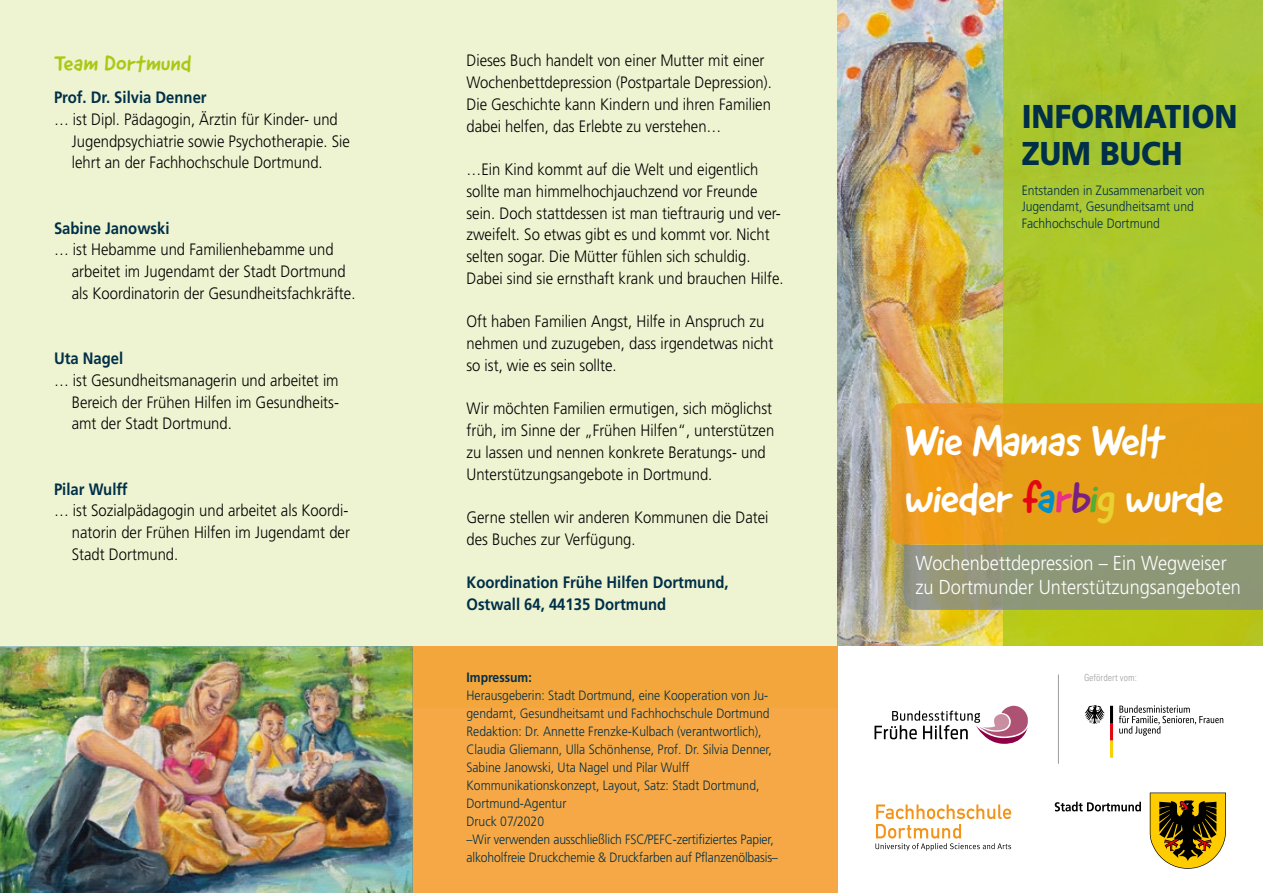
<style>
.page{position:relative;width:1263px;height:893px;background:#fff}
.page>*{position:absolute;margin:0;border:0;box-sizing:border-box;transform-origin:0 0}
.t1{font:43.2px/57.4px "Good Dog New";letter-spacing:-.03em;color:#fff}
.t2{font:900 33px/37.2px "Frutiger LT";color:#002f49;scale:.9 1}
.t3{font:22.5px "Good Dog New";color:#aac815}
.t4{font:300 20.25px/24.3px "Frutiger LT";color:#fff;scale:.9 1}
.t5{font:300 16.5px/21.8px "Frutiger LT";color:#000;scale:.9 1}
.t6{font:700 16.5px/21.8px "Frutiger LT";color:#002f49;scale:.9 1}
.t7{font:300 13.5px/18px "Frutiger LT";color:#002f49;scale:.9 1}
.t8{font:700 13.5px "Frutiger LT";color:#002f49;scale:.9 1}
.t9{font:300 condensed 9.75px "Linotype Univers";letter-spacing:.005em;color:#9d9d9c}
.s1{color:#e30613}
.s2{color:#008fc9}
.s3{color:#e8308a}
.s4{color:#782182}
.s5{color:#52ae34}
.s6{color:#e8d231}
</style>
<div class="page">
<div style="left:0;top:0;width:838px;height:708px;background:#eef4d1"></div>
<img style="left:838px;top:0;width:165px;height:646px">
<svg style="left:1003px;top:0;width:260px;height:646px;background:#abc62a"></svg>
<svg style="left:904px;top:545px;width:359px;height:65px;background:#8e9678"></svg>
<svg style="left:891px;top:403px;width:372px;height:141px;background:#e79c19"></svg>
<svg style="left:1119px;top:705px;width:104px;height:31px"></svg>
<svg style="left:1084px;top:705px;width:29px;height:53px"></svg>
<hr style="left:1058px;top:674px;width:1px;height:90px;background:#9d9d9c">
<svg style="left:874px;top:706px;width:154px;height:38px"></svg>
<svg style="left:1150px;top:793px;width:76px;height:76px;background:#9a7e1c"></svg>
<svg style="left:1055px;top:802px;width:86px;height:9px"></svg>
<svg style="left:875px;top:804px;width:136px;height:47px"></svg>
<div style="left:412px;top:646px;width:426px;height:247px;background:#f5a845"></div>
<img style="left:0;top:646px;width:412px;height:247px">
<h3 class="t3" style="left:54px;top:49px;width:139px">Team Dortmund</h3>
<p class="t6" style="left:54px;top:87px;width:171px">Prof. Dr. Silvia Denner</p>
<p class="t5" style="left:72px;top:109px;width:310px;text-indent:-18px">… ist Dipl. Pädagogin, Ärztin für Kinder- und<br>Jugendpsychiatrie sowie Psychotherapie. Sie lehrt an der Fachhochschule Dortmund.</p>
<p class="t6" style="left:54px;top:217px;width:130px">Sabine Janowski</p>
<p class="t5" style="left:72px;top:239px;width:317px;text-indent:-18px">… ist Hebamme und Familienhebamme und arbeitet im Jugendamt der Stadt Dortmund als Koordinatorin der Gesundheitsfachkräfte.</p>
<p class="t6" style="left:54px;top:348px;width:79px">Uta Nagel</p>
<p class="t5" style="left:72px;top:370px;width:298px;text-align:justify;text-indent:-18px">… ist Gesundheitsmanagerin und arbeitet im Bereich der Frühen Hilfen im Gesundheits&shy;amt der Stadt Dortmund.</p>
<p class="t6" style="left:54px;top:478px;width:83px">Pilar Wulff</p>
<p class="t5" style="left:72px;top:500px;width:310px;text-align:justify;text-indent:-18px">… ist Sozialpädagogin und arbeitet als Koordi&shy;natorin der Frühen Hilfen im Jugendamt der Stadt Dortmund.</p>
<p class="t5" style="left:466px;top:50px;width:341px">Dieses Buch handelt von einer Mutter mit einer Wochenbettdepression (Postpartale Depression).<br>Die Geschichte kann Kindern und ihren Familien dabei helfen, das Erlebte zu verstehen…</p>
<p class="t5" style="left:466px;top:159px;width:354px">…Ein Kind kommt auf die Welt und eigentlich sollte man himmelhochjauchzend vor Freunde sein. Doch stattdessen ist man tieftraurig und ver&shy;zweifelt. So etwas gibt es und kommt vor. Nicht selten sogar. Die Mütter fühlen sich schuldig.<br>Dabei sind sie ernsthaft krank und brauchen Hilfe.</p>
<p class="t5" style="left:466px;top:311px;width:343px">Oft haben Familien Angst, Hilfe in Anspruch zu nehmen und zuzugeben, dass irgendetwas nicht so ist, wie es sein sollte.</p>
<p class="t5" style="left:466px;top:398px;width:343px">Wir möchten Familien ermutigen, sich möglichst früh, im Sinne der „Frühen Hilfen“, unterstützen zu lassen und nennen konkrete Beratungs- und Unterstützungsangebote in Dortmund.</p>
<p class="t5" style="left:466px;top:507px;width:337px">Gerne stellen wir anderen Kommunen die Datei des Buches zur Verfügung.</p>
<p class="t6" style="left:466px;top:572px;width:293px">Koordination Frühe Hilfen Dortmund,<br>Ostwall 64, 44135 Dortmund</p>
<p class="t8" style="left:466px;top:670px;width:74px">Impressum:</p>
<p class="t7" style="left:466px;top:687px;width:348px">Herausgeberin: Stadt Dortmund, eine Kooperation von Ju&shy;gendamt, Gesundheitsamt und Fachhochschule Dortmund Redaktion: Dr. Annette Frenzke-Kulbach (verantwortlich), Claudia Gliemann, Ulla Schönhense, Prof. Dr. Silvia Denner, Sabine Janowski, Uta Nagel und Pilar Wulff Kommunikationskonzept, Layout, Satz: Stadt Dortmund, Dortmund-Agentur<br>Druck 07/2020<br>–Wir verwenden ausschließlich FSC/PEFC-zertifiziertes Papier, alkoholfreie Druckchemie &amp; Druckfarben auf Pflanzenölbasis–</p>
<h2 class="t2" style="left:1022px;top:98px;width:241px">INFORMATION<br>ZUM BUCH</h2>
<p class="t7" style="left:1022px;top:183px;width:205px;line-height:16.2px">Entstanden in Zusammenarbeit von<br>Jugendamt, Gesundheitsamt und<br>Fachhochschule Dortmund</p>
<h1 class="t1" style="left:905px;top:412px;width:320px">Wie Mamas Welt wieder <span class="s1">f</span><span class="s2">a</span><span class="s3">r</span><span class="s4">b</span><span class="s5">i</span><span class="s6">g</span> wurde</h1>
<p class="t4" style="left:915px;top:551px;width:363px">Wochenbettdepression – Ein Wegweiser zu Dortmunder Unterstützungsangeboten</p>
<p class="t9" style="left:1084px;top:672px;width:54px">Gefördert vom:</p>
</div>
